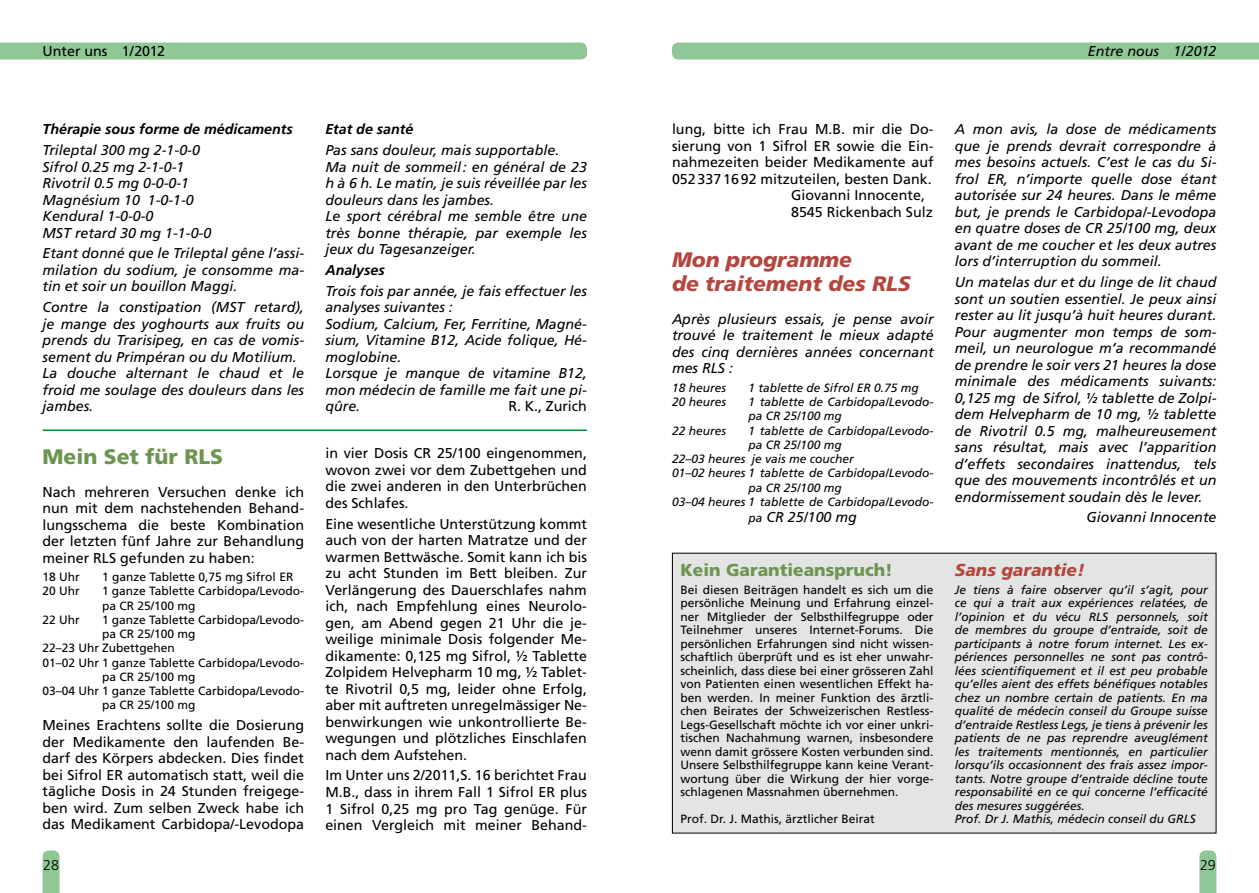
<style>
.page{position:relative;width:1259px;height:893px;background:#fff}
.page>*{position:absolute;margin:0;border:0;box-sizing:border-box;transform-origin:0 0}
.t1{font:italic 900 21px/24px "Frutiger";color:#b3473f}
.t2{font:900 21px "Frutiger";color:#6d9450}
.t3{font:900 17.25px "Frutiger";color:#6d9450}
.t4{font:italic 900 17.25px "Frutiger";color:#b3473f}
.t5{font:italic 14.25px/16.5px "Frutiger";color:#000;text-align:justify}
.t6{font:14.25px/16.5px "Frutiger";color:#000;text-align:justify}
.t7{font:italic 700 14.25px "Frutiger";color:#000}
.t8{font:300 14.25px "Frutiger";color:#000}
.t9{font:italic 12px/13.5px "Frutiger";color:#000}
.t10{font:12px/13.5px "Frutiger";color:#000}
.s1{font-size:12px}
</style>
<div class="page">
<div style="left:0;top:43px;width:587px;height:17px;background:#90c796"></div>
<svg style="left:43px;top:850px;width:17px;height:43px"></svg>
<div style="left:672px;top:43px;width:587px;height:17px;background:#90c796"></div>
<svg style="left:1199px;top:850px;width:17px;height:43px"></svg>
<div style="left:672px;top:553px;width:544px;height:280px;background:#e3e4e4"></div>
<hr style="left:43px;top:429px;width:544px;height:2px;background:#009037">
<p class="t6" style="left:43px;top:43px;width:124px">Unter uns 1/2012</p>
<p class="t5" style="left:1087px;top:43px;width:130px">Entre nous 1/2012</p>
<p class="t7" style="left:43px;top:121px;width:252px">Thérapie sous forme de médicaments</p>
<p class="t5" style="left:43px;top:142px;width:170px;text-align:left">Trileptal 300 mg 2-1-0-0<br>Sifrol 0.25 mg 2-1-0-1<br>Rivotril 0.5 mg 0-0-0-1<br>Magnésium 10 1-0-1-0<br>Kendural 1-0-0-0<br>MST retard 30 mg 1-1-0-0</p>
<p class="t5" style="left:43px;top:245px;width:263px">Etant donné que le Trileptal gêne l’assi&shy;milation du sodium, je consomme ma&shy;tin et soir un bouillon Maggi.</p>
<p class="t5" style="left:43px;top:299px;width:263px;text-align:left">Contre la constipation (MST retard), je mange des yoghourts aux fruits ou prends du Trarisipeg, en cas de vomis&shy;sement du Primpéran ou du Motilium.<br>La douche alternant le chaud et le froid me soulage des douleurs dans les jambes.</p>
<h1 class="t2" style="left:43px;top:444px;width:182px">Mein Set für RLS</h1>
<p class="t6" style="left:43px;top:483px;width:263px">Nach mehreren Versuchen denke ich nun mit dem nachstehenden Behand&shy;lungsschema die beste Kombination der letzten fünf Jahre zur Behandlung meiner RLS gefunden zu haben:</p>
<p class="t10" style="left:43px;top:570px;width:39px">18 Uhr</p>
<p class="t10" style="left:102px;top:570px;width:193px">1 ganze Tablette 0,75 mg Sifrol ER</p>
<p class="t10" style="left:43px;top:584px;width:39px">20 Uhr</p>
<p class="t10" style="left:102px;top:584px;width:203px;line-height:14.2px">1 ganze Tablette Carbidopa/Levodo&shy;pa CR 25/100 mg</p>
<p class="t10" style="left:43px;top:613px;width:39px">22 Uhr</p>
<p class="t10" style="left:102px;top:613px;width:203px">1 ganze Tablette Carbidopa/Levodo-</p>
<p class="t10" style="left:102px;top:627px;width:95px">pa CR 25/100 mg</p>
<p class="t10" style="left:43px;top:641px;width:134px">22–23 Uhr Zubettgehen</p>
<p class="t10" style="left:43px;top:656px;width:263px">01–02 Uhr 1 ganze Tablette Carbidopa/Levodo-</p>
<p class="t10" style="left:102px;top:670px;width:95px">pa CR 25/100 mg</p>
<p class="t10" style="left:43px;top:684px;width:263px">03–04 Uhr 1 ganze Tablette Carbidopa/Levodo-</p>
<p class="t10" style="left:102px;top:698px;width:95px">pa CR 25/100 mg</p>
<p class="t6" style="left:43px;top:717px;width:263px">Meines Erachtens sollte die Dosierung der Medikamente den laufenden Be&shy;darf des Körpers abdecken. Dies findet bei Sifrol ER automatisch statt, weil die tägliche Dosis in 24 Stunden freigege&shy;ben wird. Zum selben Zweck habe ich das Medikament Carbidopa/-Levodopa</p>
<p class="t7" style="left:325px;top:121px;width:89px">Etat de santé</p>
<p class="t5" style="left:325px;top:142px;width:263px;text-align:left">Pas sans douleur, mais supportable.<br>Ma nuit de sommeil: en général de 23 h à 6 h. Le matin, je suis réveillée par les douleurs dans les jambes.<br>Le sport cérébral me semble être une très bonne thérapie, par exemple les jeux du Tagesanzeiger.</p>
<p class="t7" style="left:325px;top:262px;width:61px">Analyses</p>
<p class="t5" style="left:325px;top:282px;width:263px;text-align:left">Trois fois par année, je fais effectuer les analyses suivantes :<br>Sodium, Calcium, Fer, Ferritine, Magné&shy;sium, Vitamine B12, Acide folique, Hé&shy;moglobine.<br>Lorsque je manque de vitamine B12, mon médecin de famille me fait une pi&shy;qûre.</p>
<p class="t6" style="left:508px;top:398px;width:80px">R. K., Zurich</p>
<p class="t6" style="left:325px;top:445px;width:263px">in vier Dosis CR 25/100 eingenommen, wovon zwei vor dem Zubettgehen und die zwei anderen in den Unterbrüchen des Schlafes.</p>
<p class="t6" style="left:325px;top:515px;width:263px">Eine wesentliche Unterstützung kommt auch von der harten Matratze und der warmen Bettwäsche. Somit kann ich bis zu acht Stunden im Bett bleiben. Zur Verlängerung des Dauerschlafes nahm ich, nach Empfehlung eines Neurolo&shy;gen, am Abend gegen 21 Uhr die je&shy;weilige minimale Dosis folgender Me&shy;dikamente: 0,125 mg Sifrol, ½ Tablette Zolpidem Helvepharm 10 mg, ½ Tablet&shy;te Rivotril 0,5 mg, leider ohne Erfolg, aber mit auftreten unregelmässiger Ne&shy;benwirkungen wie unkontrollierte Be&shy;wegungen und plötzliches Einschlafen nach dem Aufstehen.</p>
<p class="t6" style="left:325px;top:767px;width:263px">Im Unter uns 2/2011,S. 16 berichtet Frau M.B., dass in ihrem Fall 1 Sifrol ER plus 1 Sifrol 0,25 mg pro Tag genüge. Für einen Vergleich mit meiner Behand-</p>
<p class="t6" style="left:672px;top:121px;width:263px">lung, bitte ich Frau M.B. mir die Do-</p>
<p class="t6" style="left:672px;top:138px;width:263px">sierung von 1 Sifrol ER sowie die Ein-</p>
<p class="t6" style="left:672px;top:154px;width:263px">nahmezeiten beider Medikamente auf</p>
<p class="t6" style="left:672px;top:171px;width:261px">0523371692 mitzuteilen, besten Dank.</p>
<p class="t6" style="left:791px;top:187px;width:135px">Giovanni Innocente,</p>
<p class="t6" style="left:791px;top:204px;width:143px">8545 Rickenbach Sulz</p>
<h1 class="t1" style="left:672px;top:247px;width:240px">Mon programme<br>de traitement des RLS</h1>
<p class="t5" style="left:672px;top:311px;width:263px">Après plusieurs essais, je pense avoir trouvé le traitement le mieux adapté des cinq dernières années concernant mes RLS :</p>
<p class="t9" style="left:672px;top:381px;width:56px">18 heures</p>
<p class="t9" style="left:748px;top:381px;width:172px">1 tablette de Sifrol ER 0.75 mg</p>
<p class="t9" style="left:672px;top:395px;width:56px">20 heures</p>
<p class="t9" style="left:748px;top:395px;width:186px;line-height:14.2px">1 tablette de Carbidopa/Levodo&shy;pa CR 25/100 mg</p>
<p class="t9" style="left:672px;top:424px;width:56px">22 heures</p>
<p class="t9" style="left:748px;top:424px;width:186px">1 tablette de Carbidopa/Levodo-</p>
<p class="t9" style="left:748px;top:438px;width:95px">pa CR 25/100 mg</p>
<p class="t9" style="left:672px;top:452px;width:183px">22–03 heures je vais me coucher</p>
<p class="t9" style="left:672px;top:466px;width:263px">01–02 heures 1 tablette de Carbidopa/Levodo-</p>
<p class="t9" style="left:748px;top:481px;width:95px">pa CR 25/100 mg</p>
<p class="t9" style="left:672px;top:495px;width:263px">03–04 heures 1 tablette de Carbidopa/Levodo-</p>
<p class="t5" style="left:748px;top:509px;width:110px"><span class="s1">pa</span> CR 25/100 mg</p>
<p class="t3" style="left:680px;top:559px;width:214px">Kein Garantieanspruch!</p>
<p class="t10" style="left:680px;top:582px;width:255px;text-align:justify">Bei diesen Beiträgen handelt es sich um die persönliche Meinung und Erfahrung einzel&shy;ner Mitglieder der Selbsthilfegruppe oder Teilnehmer unseres Internet-Forums. Die persönlichen Erfahrungen sind nicht wissen&shy;schaftlich überprüft und es ist eher unwahr&shy;scheinlich, dass diese bei einer grösseren Zahl von Patienten einen wesentlichen Effekt ha&shy;ben werden. In meiner Funktion des ärztli&shy;chen Beirates der Schweizerischen Restless-Legs-Gesellschaft möchte ich vor einer unkri&shy;tischen Nachahmung warnen, insbesondere wenn damit grössere Kosten verbunden sind.<br>Unsere Selbsthilfegruppe kann keine Verant&shy;wortung über die Wirkung der hier vorge&shy;schlagenen Massnahmen übernehmen.</p>
<p class="t10" style="left:680px;top:812px;width:196px">Prof. Dr. J. Mathis, ärztlicher Beirat</p>
<p class="t5" style="left:955px;top:121px;width:263px">A mon avis, la dose de médicaments que je prends devrait correspondre à mes besoins actuels. C’est le cas du Si&shy;frol ER, n’importe quelle dose étant autorisée sur 24 heures. Dans le même but, je prends le Carbidopa/-Levodopa en quatre doses de CR 25/100 mg, deux avant de me coucher et les deux autres lors d’interruption du sommeil.</p>
<p class="t5" style="left:955px;top:274px;width:263px">Un matelas dur et du linge de lit chaud sont un soutien essentiel. Je peux ainsi rester au lit jusqu’à huit heures durant.<br>Pour augmenter mon temps de som&shy;meil, un neurologue m’a recommandé de prendre le soir vers 21 heures la dose minimale des médicaments suivants:<br>0,125 mg de Sifrol, ½ tablette de Zolpi&shy;dem Helvepharm de 10 mg, ½ tablette de Rivotril 0.5 mg, malheureusement sans résultat, mais avec l’apparition d’effets secondaires inattendus, tels que des mouvements incontrôlés et un endormissement soudain dès le lever.</p>
<p class="t5" style="left:1086px;top:509px;width:131px">Giovanni Innocente</p>
<p class="t4" style="left:955px;top:559px;width:131px">Sans garantie!</p>
<p class="t9" style="left:955px;top:582px;width:255px">Je tiens à faire observer qu’il s’agit, pour ce qui a trait aux expériences relatées, de l’opinion et du vécu RLS personnels, soit de membres du groupe d’entraide, soit de participants à notre forum internet. Les ex&shy;périences personnelles ne sont pas contrô&shy;lées scientifiquement et il est peu probable qu’elles aient des effets bénéfiques notables chez un nombre certain de patients. En ma qualité de médecin conseil du Groupe suisse d’entraide Restless Legs, je tiens à prévenir les patients de ne pas reprendre aveuglément les traitements mentionnés, en particulier lorsqu’ils occasionnent des frais assez impor&shy;tants. Notre groupe d’entraide décline toute responsabilité en ce qui concerne l’efficacité des mesures suggérées.<br>Prof. Dr J. Mathis, médecin conseil du GRLS</p>
<p class="t8" style="left:43px;top:857px;width:17px">28</p>
<p class="t8" style="left:1200px;top:857px;width:17px">29</p>
</div>
